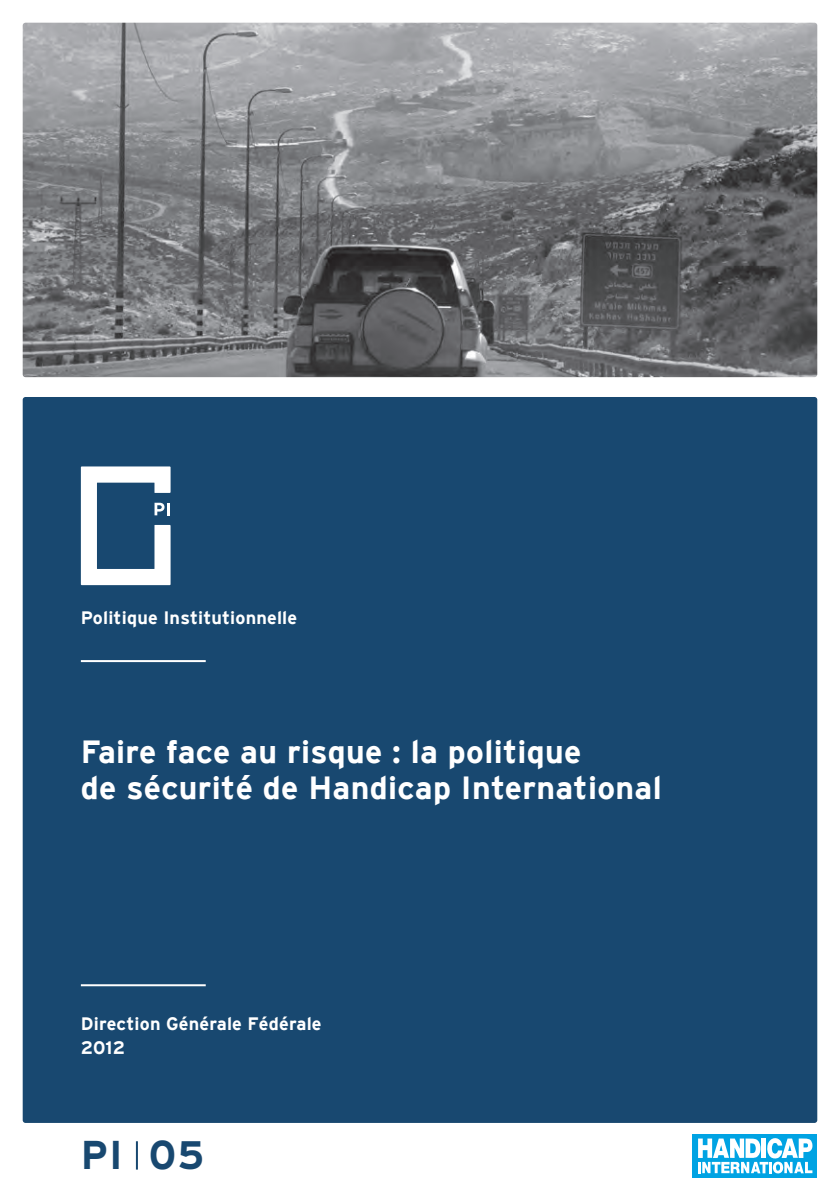
<style>
.page{position:relative;width:840px;height:1191px;background:#fff}
.page>*{position:absolute;margin:0;border:0;box-sizing:border-box;transform-origin:0 0}
.t1{font:700 40px "Interstate";color:#184870}
.t2{font:700 32px/36px "Interstate";letter-spacing:.01em;color:#fff}
.t3{font:700 18px/24px "Interstate";letter-spacing:.01em;color:#fff}
</style>
<div class="page">
<div style="left:23px;top:397px;width:793px;height:726px;background:#184870;border-radius:3px"></div>
<hr style="left:81px;top:984px;width:125px;height:2px;background:#fff">
<hr style="left:136px;top:1141px;width:2px;height:28px;background:#184870">
<div style="left:692px;top:1134px;width:124px;height:43px;background:#00a3e3"></div>
<svg style="left:698px;top:1138px;width:114px;height:35px"></svg>
<img style="left:23px;top:23px;width:793px;height:354px">
<svg style="left:109px;top:585px;width:34px;height:1px"></svg>
<svg style="left:81px;top:466px;width:89px;height:119px"></svg>
<hr style="left:81px;top:660px;width:125px;height:2px;background:#fff">
<p class="t3" style="left:81px;top:605px;width:218px">Politique Institutionnelle</p>
<p class="t2" style="left:81px;top:733px;width:582px">Faire face au risque : la politique<br>de sécurité de Handicap International</p>
<p class="t3" style="left:81px;top:1012px;width:242px">Direction Générale Fédérale<br>2012</p>
<p class="t1" style="left:81px;top:1132px;width:125px">PI 05</p>
</div>
